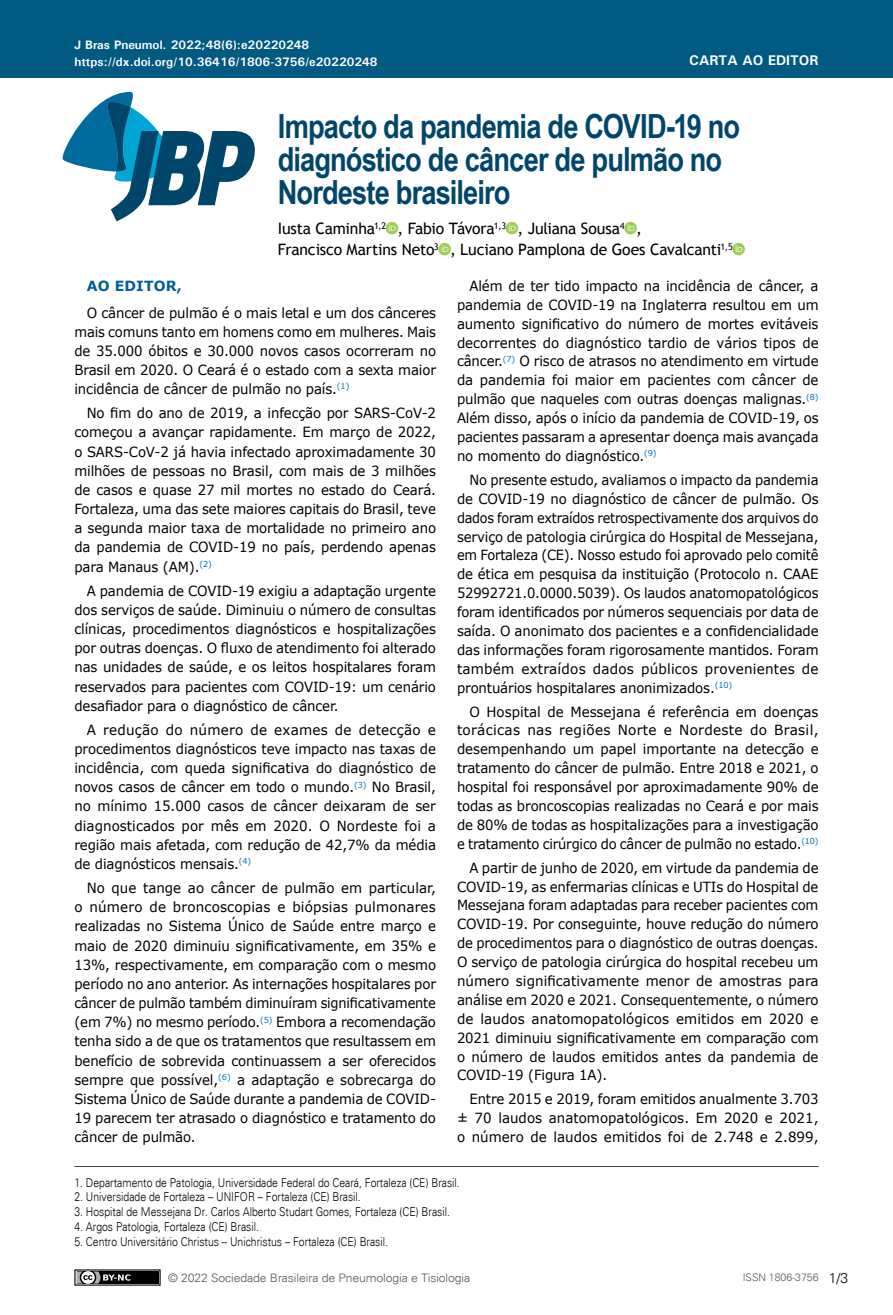
<style>
.page{position:relative;width:893px;height:1315px;background:#fff}
.page>*{position:absolute;margin:0;border:0;box-sizing:border-box;transform-origin:0 0}
.t1{font:700 33.25px/33.2px "Arial Narrow";letter-spacing:-.025em;color:#00466b}
.t2{font:21px "ID font Regular";color:#9dcc52}
.t3{font:15.75px "Trebuchet MS";letter-spacing:-.015em;color:#000}
.t4{font:14px/18.9px "Verdana";letter-spacing:-.01em;color:#000;text-align:justify;scale:.95 1}
.t5{font:14px/19.1px "Verdana";letter-spacing:-.01em;color:#000;text-align:justify;scale:.96 1}
.t6{font:14px/18.9px "Verdana";letter-spacing:-.01em;color:#000;text-align:justify;scale:.94 1}
.t7{font:14px/19.1px "Verdana";letter-spacing:-.01em;color:#000;text-align:justify}
.t8{font:700 14px "Univers";color:#fff}
.t9{font:700 14px "Verdana";letter-spacing:.01em;color:#01609a}
.t10{font:300 14px "Univers";color:#000}
.t11{font:300 12.25px "Univers";color:#000;scale:.85 1}
.t12{font:700 12.25px "Univers";color:#fff}
.t13{font:300 11.72px "Univers";letter-spacing:-.01em;color:#58595b;scale:1.04 1}
.t14{font:300 10.5px "Univers";color:#58595b}
.s1{font-family:"ID font Regular";font-size:21px;color:#9dcc52}
.s2{font-family:"Trebuchet MS";font-size:15.75px;color:#000}
</style>
<div class="page">
<div style="left:0;top:0;width:893px;height:78px;background:#005a82"></div>
<svg style="left:62px;top:91px;width:193px;height:130px"></svg>
<div style="left:75px;top:1270px;width:85px;height:15px;background:#000"></div>
<div style="left:74px;top:1269px;width:87px;height:16px;border:1px solid #000"></div>
<svg style="left:74px;top:1269px;width:56px;height:17px"></svg>
<hr style="left:74px;top:1166px;width:745px;height:1px;background:#464547">
<p class="t12" style="left:74px;top:37px;width:236px">J Bras Pneumol. 2022;48(6):e20220248</p>
<p class="t12" style="left:74px;top:54px;width:305px">https://dx.doi.org/10.36416/1806-3756/e20220248</p>
<p class="t8" style="left:689px;top:52px;width:131px">CARTA AO EDITOR</p>
<h1 class="t1" style="left:278px;top:108px;width:464px">Impacto da pandemia de COVID-19 no diagnóstico de câncer de pulmão no<br>Nordeste brasileiro</h1>
<p class="t3" style="left:278px;top:219px;width:348px">Iusta Caminha<sup>1,2</sup><span class="s1">a</span>, Fabio Távora<sup>1,3</sup><span class="s1">a</span>, Juliana Sousa<sup>4</sup></p>
<h2 class="t2" style="left:625px;top:218px;width:19px">a<span class="s2">,</span></h2>
<p class="t3" style="left:278px;top:240px;width:457px">Francisco Martins Neto<sup>3</sup><span class="s1">a</span>, Luciano Pamplona de Goes Cavalcanti<sup>1,5</sup></p>
<h2 class="t2" style="left:733px;top:239px;width:14px">a</h2>
<p class="t9" style="left:87px;top:277px;width:97px">AO EDITOR,</p>
<p class="t4" style="left:74px;top:303px;width:382px;text-indent:12px">O câncer de pulmão é o mais letal e um dos cânceres mais comuns tanto em homens como em mulheres. Mais de 35.000 óbitos e 30.000 novos casos ocorreram no Brasil em 2020. O Ceará é o estado com a sexta maior incidência de câncer de pulmão no país.<sup>(1)</sup></p>
<p class="t4" style="left:74px;top:404px;width:382px;text-indent:12px">No fim do ano de 2019, a infecção por SARS-CoV-2 começou a avançar rapidamente. Em março de 2022, o SARS-CoV-2 já havia infectado aproximadamente 30 milhões de pessoas no Brasil, com mais de 3 milhões de casos e quase 27 mil mortes no estado do Ceará.<br>Fortaleza, uma das sete maiores capitais do Brasil, teve a segunda maior taxa de mortalidade no primeiro ano da pandemia de COVID-19 no país, perdendo apenas para Manaus (AM).<sup>(2)</sup></p>
<p class="t4" style="left:74px;top:581px;width:382px;text-indent:12px">A pandemia de COVID-19 exigiu a adaptação urgente dos serviços de saúde. Diminuiu o número de consultas clínicas, procedimentos diagnósticos e hospitalizações por outras doenças. O fluxo de atendimento foi alterado nas unidades de saúde, e os leitos hospitalares foram reservados para pacientes com COVID-19: um cenário desafiador para o diagnóstico de câncer.</p>
<p class="t7" style="left:74px;top:720px;width:363px;text-indent:12px">A redução do número de exames de detecção e procedimentos diagnósticos teve impacto nas taxas de incidência, com queda significativa do diagnóstico de novos casos de câncer em todo o mundo.<sup>(3)</sup> No Brasil, no mínimo 15.000 casos de câncer deixaram de ser diagnosticados por mês em 2020. O Nordeste foi a região mais afetada, com redução de 42,7% da média de diagnósticos mensais.<sup>(4)</sup></p>
<p class="t5" style="left:74px;top:878px;width:378px;text-indent:12px">No que tange ao câncer de pulmão em particular, o número de broncoscopias e biópsias pulmonares realizadas no Sistema Único de Saúde entre março e maio de 2020 diminuiu significativamente, em 35% e 13%, respectivamente, em comparação com o mesmo período no ano anterior. As internações hospitalares por câncer de pulmão também diminuíram significativamente (em 7%) no mesmo período.<sup>(5)</sup> Embora a recomendação tenha sido a de que os tratamentos que resultassem em benefício de sobrevida continuassem a ser oferecidos sempre que possível,<sup>(6)</sup> a adaptação e sobrecarga do Sistema Único de Saúde durante a pandemia de COVID-19 parecem ter atrasado o diagnóstico e tratamento do câncer de pulmão.</p>
<p class="t4" style="left:457px;top:276px;width:382px;text-indent:12px">Além de ter tido impacto na incidência de câncer, a pandemia de COVID-19 na Inglaterra resultou em um aumento significativo do número de mortes evitáveis decorrentes do diagnóstico tardio de vários tipos de câncer.<sup>(7)</sup> O risco de atrasos no atendimento em virtude da pandemia foi maior em pacientes com câncer de pulmão que naqueles com outras doenças malignas.<sup>(8)<br></sup>Além disso, após o início da pandemia de COVID-19, os pacientes passaram a apresentar doença mais avançada no momento do diagnóstico.<sup>(9)</sup></p>
<p class="t6" style="left:457px;top:470px;width:386px;text-indent:12px">No presente estudo, avaliamos o impacto da pandemia de COVID-19 no diagnóstico de câncer de pulmão. Os dados foram extraídos retrospectivamente dos arquivos do serviço de patologia cirúrgica do Hospital de Messejana, em Fortaleza (CE). Nosso estudo foi aprovado pelo comitê de ética em pesquisa da instituição (Protocolo n. CAAE 52992721.0.0000.5039). Os laudos anatomopatológicos foram identificados por números sequenciais por data de saída. O anonimato dos pacientes e a confidencialidade das informações foram rigorosamente mantidos. Foram também extraídos dados públicos provenientes de prontuários hospitalares anonimizados.<sup>(10)</sup></p>
<p class="t5" style="left:457px;top:702px;width:378px;text-indent:12px">O Hospital de Messejana é referência em doenças torácicas nas regiões Norte e Nordeste do Brasil, desempenhando um papel importante na detecção e tratamento do câncer de pulmão. Entre 2018 e 2021, o hospital foi responsável por aproximadamente 90% de todas as broncoscopias realizadas no Ceará e por mais de 80% de todas as hospitalizações para a investigação e tratamento cirúrgico do câncer de pulmão no estado.<sup>(10)</sup></p>
<p class="t4" style="left:457px;top:858px;width:382px;text-indent:12px">A partir de junho de 2020, em virtude da pandemia de COVID-19, as enfermarias clínicas e UTIs do Hospital de Messejana foram adaptadas para receber pacientes com COVID-19. Por conseguinte, houve redução do número de procedimentos para o diagnóstico de outras doenças.<br>O serviço de patologia cirúrgica do hospital recebeu um número significativamente menor de amostras para análise em 2020 e 2021. Consequentemente, o número de laudos anatomopatológicos emitidos em 2020 e 2021 diminuiu significativamente em comparação com o número de laudos emitidos antes da pandemia de COVID-19 (Figura 1A).</p>
<p class="t4" style="left:457px;top:1090px;width:382px;text-indent:12px">Entre 2015 e 2019, foram emitidos anualmente 3.703 ± 70 laudos anatomopatológicos. Em 2020 e 2021, o número de laudos emitidos foi de 2.748 e 2.899,</p>
<p class="t11" style="left:74px;top:1175px;width:455px">1. Departamento de Patologia, Universidade Federal do Ceará, Fortaleza (CE) Brasil.</p>
<p class="t11" style="left:74px;top:1189px;width:338px">2. Universidade de Fortaleza – UNIFOR – Fortaleza (CE) Brasil.</p>
<p class="t11" style="left:74px;top:1204px;width:443px">3. Hospital de Messejana Dr. Carlos Alberto Studart Gomes, Fortaleza (CE) Brasil.</p>
<p class="t11" style="left:74px;top:1219px;width:219px">4. Argos Patologia, Fortaleza (CE) Brasil.</p>
<p class="t11" style="left:74px;top:1233px;width:370px">5. Centro Universitário Christus – Unichristus – Fortaleza (CE) Brasil.</p>
<p class="t13" style="left:168px;top:1270px;width:292px">© 2022 Sociedade Brasileira de Pneumologia e Tisiologia</p>
<p class="t14" style="left:743px;top:1271px;width:77px">ISSN 1806-3756</p>
<p class="t10" style="left:829px;top:1269px;width:21px">1/3</p>
</div>
